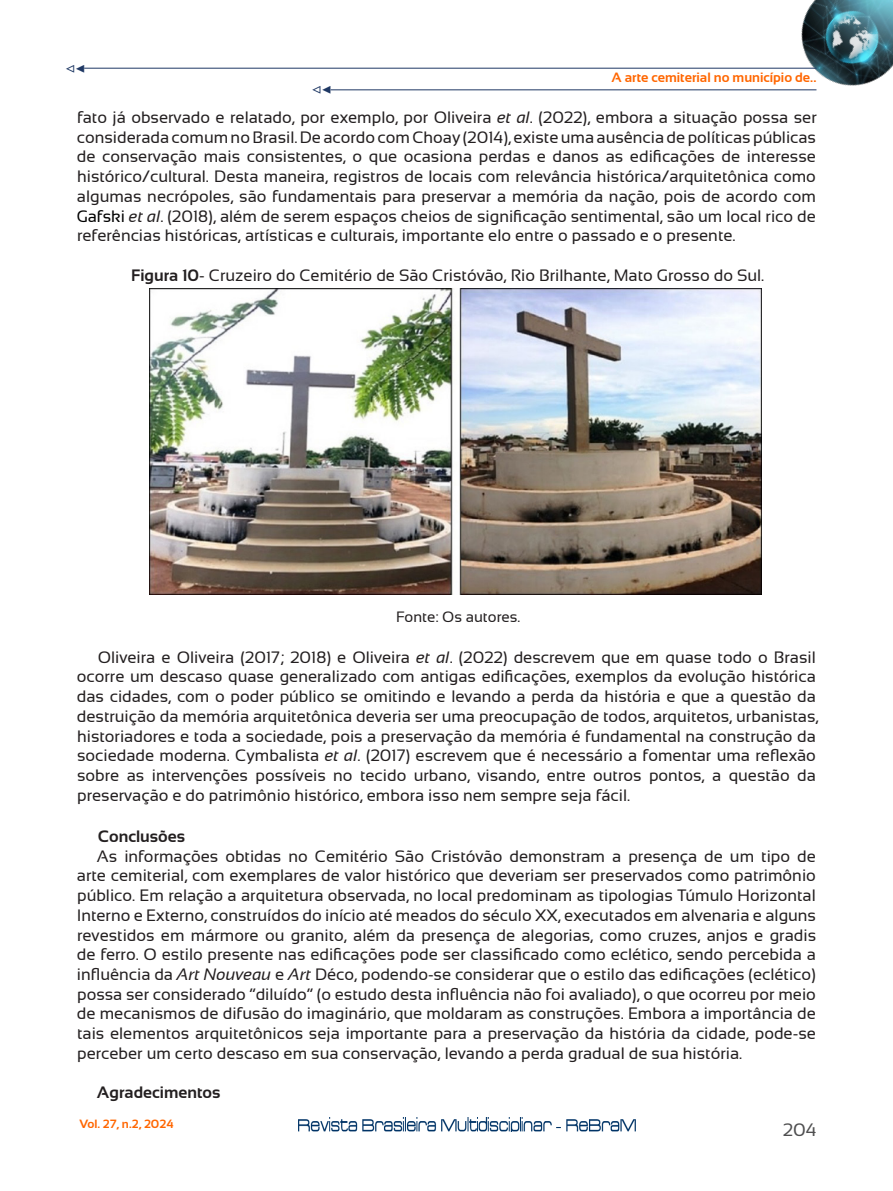
<style>
.page{position:relative;width:893px;height:1191px;background:#fff}
.page>*{position:absolute;margin:0;border:0;box-sizing:border-box;transform-origin:0 0}
.t1{font:18px "Sansation";color:#4f4f50}
.t2{font:16.5px/19.8px "Sansation";color:#231f20;text-align:justify}
.t3{font:700 16.5px "Sansation";color:#231f20}
.t4{font:16.5px "Minion Pro";color:#1f3864}
.t5{font:15px "Sansation";color:#231f20}
.t6{font:700 13.5px "Sansation";color:#f60}
.t7{font:700 12px "Sansation";color:#f60}
.s1{font-style:italic}
.s2{color:#000}
.s3{font-weight:700}
</style>
<div class="page">
<img style="left:298px;top:1117px;width:337px;height:14px">
<img style="left:770px;top:0;width:123px;height:91px">
<hr style="left:331px;top:90px;width:485px;height:1px;background:#1f3864">
<hr style="left:84px;top:68px;width:732px;height:1px;background:#1f3864">
<img style="left:150px;top:289px;width:612px;height:306px">
<p class="t4" style="left:65px;top:56px;width:21px">◁◀</p>
<p class="t2" style="left:77px;top:107px;width:742px">fato já observado e relatado, por exemplo, por Oliveira <span class="s1">et al</span>. (2022), embora a situação possa ser considerada comum no Brasil. De acordo com Choay (2014), existe uma ausência de políticas públicas de conservação mais consistentes, o que ocasiona perdas e danos as edificações de interesse histórico/cultural. Desta maneira, registros de locais com relevância histórica/arquitetônica como algumas necrópoles, são fundamentais para preservar a memória da nação, pois de acordo com <span class="s2">Gafski</span> <span class="s1">et al</span>. (2018), além de serem espaços cheios de significação sentimental, são um local rico de referências históricas, artísticas e culturais, importante elo entre o passado e o presente.</p>
<p class="t2" style="left:131px;top:265px;width:635px"><span class="s3">Figura 10</span>- Cruzeiro do Cemitério de São Cristóvão, Rio Brilhante, Mato Grosso do Sul.</p>
<p class="t6" style="left:611px;top:70px;width:206px">A arte cemiterial no município de..</p>
<p class="t4" style="left:312px;top:78px;width:21px">◁◀</p>
<p class="t5" style="left:396px;top:608px;width:126px">Fonte: Os autores.</p>
<p class="t2" style="left:77px;top:647px;width:743px;text-align:left;text-indent:21px">Oliveira e Oliveira (2017; 2018) e Oliveira <span class="s1">et al</span>. (2022) descrevem que em quase todo o Brasil ocorre um descaso quase generalizado com antigas edificações, exemplos da evolução histórica das cidades, com o poder público se omitindo e levando a perda da história e que a questão da destruição da memória arquitetônica deveria ser uma preocupação de todos, arquitetos, urbanistas, historiadores e toda a sociedade, pois a preservação da memória é fundamental na construção da sociedade moderna. Cymbalista <span class="s1">et al</span>. (2017) escrevem que é necessário a fomentar uma reflexão sobre as intervenções possíveis no tecido urbano, visando, entre outros pontos, a questão da preservação e do patrimônio histórico, embora isso nem sempre seja fácil.</p>
<p class="t3" style="left:98px;top:827px;width:89px">Conclusões</p>
<p class="t2" style="left:77px;top:846px;width:741px;text-indent:20px">As informações obtidas no Cemitério São Cristóvão demonstram a presença de um tipo de arte cemiterial, com exemplares de valor histórico que deveriam ser preservados como patrimônio público. Em relação a arquitetura observada, no local predominam as tipologias Túmulo Horizontal Interno e Externo, construídos do início até meados do século XX, executados em alvenaria e alguns revestidos em mármore ou granito, além da presença de alegorias, como cruzes, anjos e gradis de ferro. O estilo presente nas edificações pode ser classificado como eclético, sendo percebida a influência da <span class="s1">Art Nouveau</span> e <span class="s1">Art</span> Déco, podendo-se considerar que o estilo das edificações (eclético) possa ser considerado “diluído” (o estudo desta influência não foi avaliado), o que ocorreu por meio de mecanismos de difusão do imaginário, que moldaram as construções. Embora a importância de tais elementos arquitetônicos seja importante para a preservação da história da cidade, pode-se perceber um certo descaso em sua conservação, levando a perda gradual de sua história.</p>
<p class="t3" style="left:97px;top:1083px;width:125px">Agradecimentos</p>
<p class="t7" style="left:79px;top:1117px;width:96px">Vol. 27, n.2, 2024</p>
<p class="t1" style="left:783px;top:1119px;width:35px">204</p>
</div>
